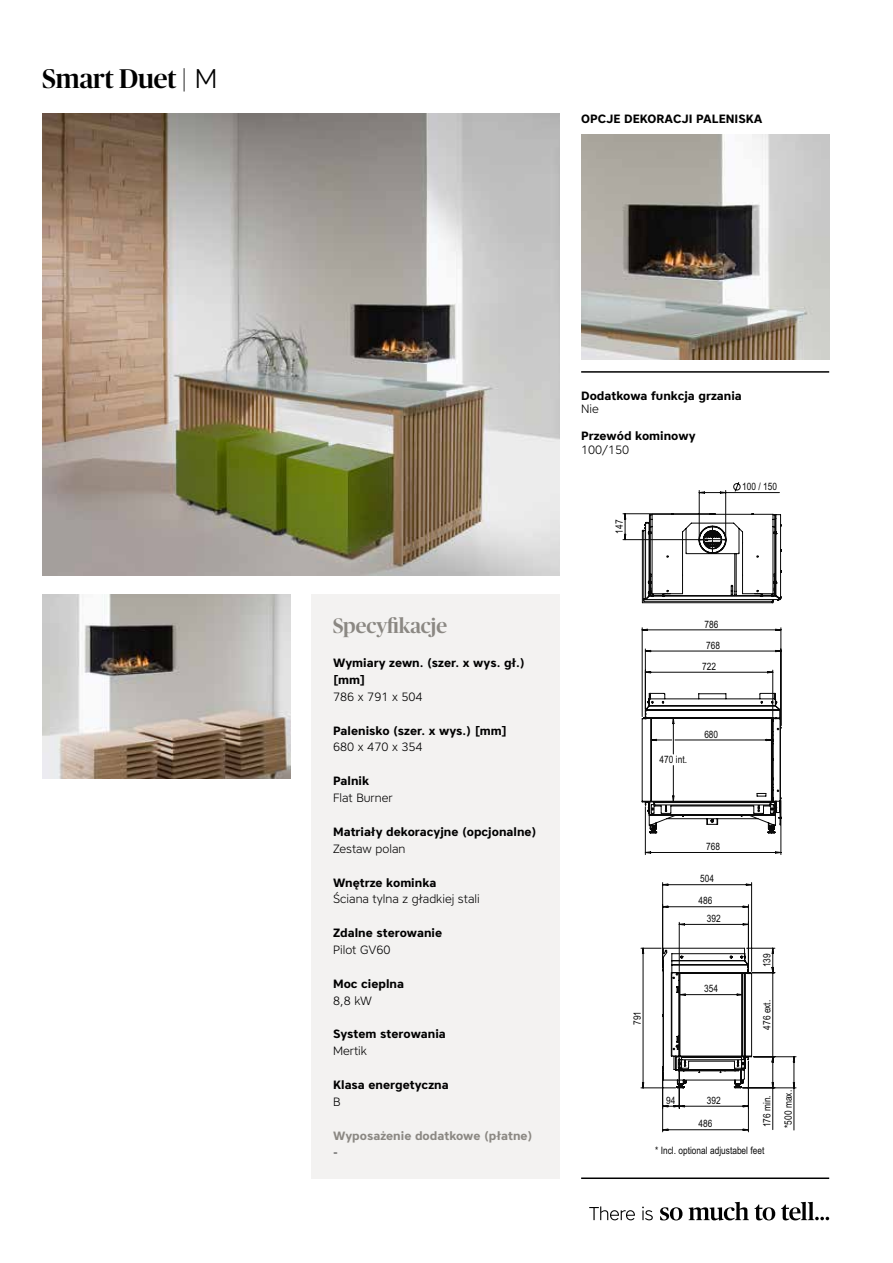
<style>
.page{position:relative;width:893px;height:1263px;background:#fff}
.page>*{position:absolute;margin:0;border:0;box-sizing:border-box;transform-origin:0 0}
.t1{font:500 27px "Publico Banner";color:#000}
.t2{font:500 21px "Publico Banner";color:#8b8883}
.t3{font:700 12px/17px "Core Sans A65";color:#000}
.t4{font:300 12px "Core Sans A35";color:#000}
.t5{font:700 12px "Core Sans A65";color:#8b8883}
.t6{font:10.2px "Arial Narrow";color:#090909}
.s1{font-family:"Core Sans A35";font-weight:300}
</style>
<div class="page">
<hr style="left:581px;top:371px;width:248px;height:2px;background:#000">
<div style="left:312px;top:594px;width:248px;height:585px;background:#f3f2f1"></div>
<img style="left:43px;top:114px;width:517px;height:461px">
<img style="left:43px;top:594px;width:248px;height:184px">
<svg style="left:622px;top:482px;width:160px;height:121px"></svg>
<svg style="left:642px;top:627px;width:140px;height:228px"></svg>
<svg style="left:640px;top:882px;width:156px;height:250px"></svg>
<img style="left:581px;top:135px;width:248px;height:224px">
<hr style="left:581px;top:1177px;width:248px;height:2px;background:#000">
<svg style="left:589px;top:1202px;width:240px;height:18px"></svg>
<h1 class="t1" style="left:43px;top:60px;width:176px">Smart Duet | <span class="s1">M</span></h1>
<p class="t3" style="left:581px;top:110px;width:183px">OPCJE DEKORACJI PALENISKA</p>
<h2 class="t2" style="left:333px;top:611px;width:115px">Specyfikacje</h2>
<p class="t3" style="left:333px;top:654px;width:193px">Wymiary zewn. (szer. x wys. gł.) [mm]</p>
<p class="t4" style="left:333px;top:689px;width:91px">786 x 791 x 504</p>
<p class="t3" style="left:333px;top:722px;width:175px">Palenisko (szer. x wys.) [mm]</p>
<p class="t4" style="left:333px;top:739px;width:91px">680 x 470 x 354</p>
<p class="t3" style="left:333px;top:772px;width:38px">Palnik</p>
<p class="t4" style="left:333px;top:790px;width:61px">Flat Burner</p>
<p class="t3" style="left:333px;top:823px;width:205px">Matriały dekoracyjne (opcjonalne)</p>
<p class="t4" style="left:333px;top:841px;width:74px">Zestaw polan</p>
<p class="t3" style="left:333px;top:873px;width:105px">Wnętrze kominka</p>
<p class="t4" style="left:333px;top:891px;width:148px">Ściana tylna z gładkiej stali</p>
<p class="t3" style="left:333px;top:924px;width:111px">Zdalne sterowanie</p>
<p class="t4" style="left:333px;top:942px;width:59px">Pilot GV60</p>
<p class="t3" style="left:333px;top:975px;width:73px">Moc cieplna</p>
<p class="t4" style="left:333px;top:993px;width:40px">8,8 kW</p>
<p class="t3" style="left:333px;top:1025px;width:114px">System sterowania</p>
<p class="t4" style="left:333px;top:1043px;width:35px">Mertik</p>
<p class="t3" style="left:333px;top:1076px;width:117px">Klasa energetyczna</p>
<p class="t4" style="left:333px;top:1094px;width:9px">B</p>
<p class="t5" style="left:333px;top:1128px;width:201px">Wyposażenie dodatkowe (płatne)</p>
<p class="t4" style="left:333px;top:1145px;width:6px">-</p>
<p class="t3" style="left:581px;top:387px;width:162px">Dodatkowa funkcja grzania</p>
<p class="t4" style="left:581px;top:401px;width:19px">Nie</p>
<p class="t3" style="left:581px;top:427px;width:116px">Przewód kominowy</p>
<p class="t4" style="left:581px;top:442px;width:50px">100/150</p>
<p class="t6" style="left:612px;top:534px;width:15px;rotate:-90deg">147</p>
<p class="t6" style="left:742px;top:479px;width:36px">100 / 150</p>
<p class="t6" style="left:705px;top:616px;width:15px">786</p>
<p class="t6" style="left:706px;top:638px;width:15px">768</p>
<p class="t6" style="left:702px;top:659px;width:15px">722</p>
<p class="t6" style="left:660px;top:752px;width:29px">470 int.</p>
<p class="t6" style="left:704px;top:727px;width:15px">680</p>
<p class="t6" style="left:630px;top:1025px;width:15px;rotate:-90deg">791</p>
<p class="t6" style="left:706px;top:839px;width:15px">768</p>
<p class="t6" style="left:700px;top:871px;width:15px">504</p>
<p class="t6" style="left:699px;top:893px;width:15px">486</p>
<p class="t6" style="left:707px;top:911px;width:15px">392</p>
<p class="t6" style="left:704px;top:981px;width:15px">354</p>
<p class="t6" style="left:759px;top:967px;width:15px;rotate:-90deg">139</p>
<p class="t6" style="left:759px;top:1030px;width:31px;rotate:-90deg">476 ext.</p>
<p class="t6" style="left:759px;top:1127px;width:34px;rotate:-90deg">176 min.</p>
<p class="t6" style="left:707px;top:1093px;width:15px">392</p>
<p class="t6" style="left:699px;top:1116px;width:15px">486</p>
<p class="t6" style="left:655px;top:1143px;width:111px">* Incl. optional adjustabel feet</p>
<p class="t6" style="left:666px;top:1093px;width:11px">94</p>
<p class="t6" style="left:781px;top:1128px;width:39px;rotate:-90deg">*500 max.</p>
</div>
